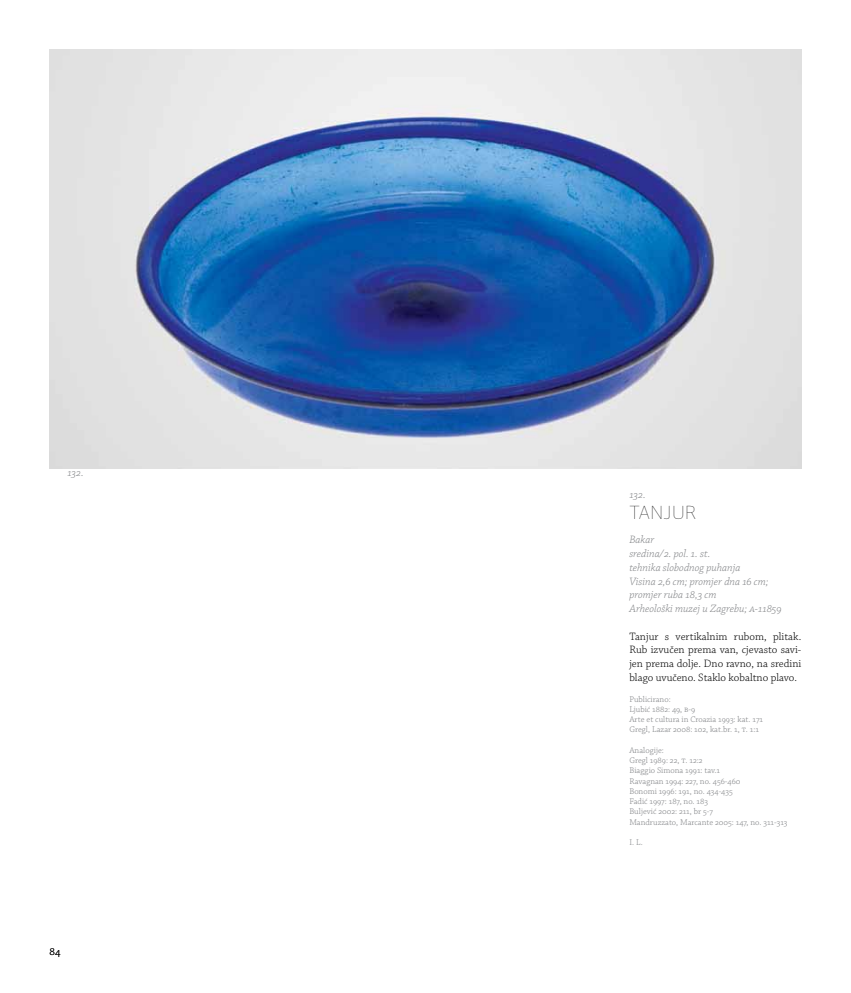
<style>
.page{position:relative;width:851px;height:993px;background:#fff}
.page>*{position:absolute;margin:0;border:0;box-sizing:border-box;transform-origin:0 0}
.t1{font:100 18.75px "Stag Sans";letter-spacing:.03em;color:#000}
.t2{font:300 11.25px/13.8px "Chaparral Pro";letter-spacing:.005em;color:#000;text-align:justify}
.t3{font:italic 300 11.25px/13.8px "Chaparral Pro";color:#808285}
.t4{font:300 8.75px/10.2px "Chaparral Pro";color:#808285}
</style>
<div class="page">
<img style="left:50px;top:50px;width:751px;height:418px">
<p class="t3" style="left:67px;top:466px;width:18px">132.</p>
<p class="t2" style="left:50px;top:944px;width:12px">84</p>
<p class="t3" style="left:629px;top:487px;width:18px">132.</p>
<h1 class="t1" style="left:629px;top:502px;width:68px">TANJUR</h1>
<p class="t3" style="left:629px;top:533px;width:154px">Bakar<br>sredina/2. pol. 1. st.<br>tehnika slobodnog puhanja<br>Visina 2,6 cm; promjer dna 16 cm; promjer ruba 18,3 cm<br>Arheološki muzej u Zagrebu; A-11859</p>
<p class="t2" style="left:629px;top:629px;width:173px">Tanjur s vertikalnim rubom, plitak.<br>Rub izvučen prema van, cjevasto savi&shy;jen prema dolje. Dno ravno, na sredini blago uvučeno. Staklo kobaltno plavo.</p>
<p class="t4" style="left:629px;top:693px;width:135px">Publicirano:<br>Ljubić 1882: 49, B-9<br>Arte et cultura in Croazia 1993: kat. 171<br>Gregl, Lazar 2008: 102, kat.br. 1, T. 1:1</p>
<p class="t4" style="left:629px;top:745px;width:160px">Analogije:<br>Gregl 1989: 22, T. 12:2<br>Biaggio Simona 1991: tav.1<br>Ravagnan 1994: 227, no. 456-460<br>Bonomi 1996: 191, no. 434-435<br>Fadić 1997: 187, no. 183<br>Buljević 2002: 211, br 5-7<br>Mandruzzato, Marcante 2005: 147, no. 311-313</p>
<p class="t4" style="left:629px;top:837px;width:15px">I. L.</p>
</div>
